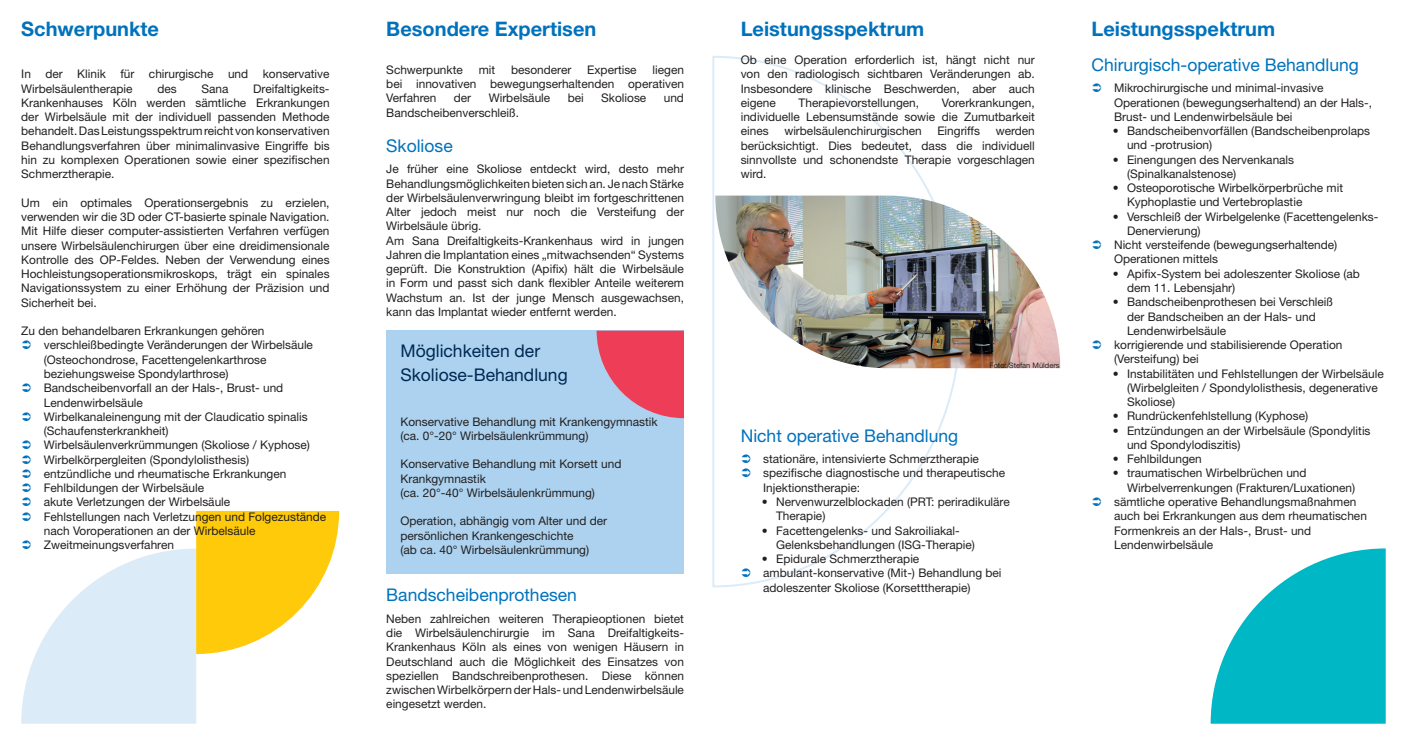
<style>
.page{position:relative;width:1407px;height:745px;background:#fff}
.page>*{position:absolute;margin:0;border:0;box-sizing:border-box;transform-origin:0 0}
.t1{font:700 20px "Helvetica Neue LT Pro";color:#0072bc}
.t2{font:17.5px "Helvetica Neue LT Pro";color:#0072bc}
.t3{font:17.5px/23.4px "Helvetica Neue LT Pro";color:#002853}
.t4{font:11.88px/14.2px "Helvetica Neue LT Pro";color:#231f20}
.t5{font:7.5px "Helvetica Neue LT Pro";color:#231f20}
</style>
<div class="page">
<svg style="left:712px;top:56px;width:246px;height:532px"></svg>
<svg style="left:1210px;top:548px;width:175px;height:175px"></svg>
<div style="left:386px;top:330px;width:298px;height:243px;background:#acd2ef"></div>
<svg style="left:596px;top:330px;width:88px;height:88px"></svg>
<img style="left:715px;top:195px;width:345px;height:173px">
<svg style="left:21px;top:510px;width:318px;height:213px"></svg>
<svg style="left:742px;top:454px;width:8px;height:23px"></svg>
<svg style="left:742px;top:568px;width:8px;height:9px"></svg>
<h1 class="t1" style="left:21px;top:16px;width:139px">Schwerpunkte</h1>
<p class="t4" style="left:21px;top:67px;width:310px">In der Klinik für chirurgische und konservative<br>Wirbelsäulentherapie</p>
<p class="t4" style="left:157px;top:81px;width:21px">des</p>
<p class="t4" style="left:201px;top:81px;width:29px">Sana</p>
<p class="t4" style="left:21px;top:81px;width:310px;text-align:justify;text-indent:232px">Dreifaltigkeits-Krankenhauses Köln werden sämtliche Erkrankungen der Wirbelsäule mit der individuell passenden Methode behandelt. Das Leistungsspektrum reicht von konservativen Behandlungsverfahren über minimalinvasive Eingriffe bis hin zu komplexen Operationen sowie einer spezifischen Schmerztherapie.</p>
<p class="t4" style="left:21px;top:195px;width:310px;text-align:justify">Um ein optimales Operationsergebnis zu erzielen, verwenden wir die 3D oder CT-basierte spinale Navigation.<br>Mit Hilfe dieser computer-assistierten Verfahren verfügen unsere Wirbelsäulenchirurgen über eine dreidimensionale Kontrolle des OP-Feldes. Neben der Verwendung eines Hochleistungsoperationsmikroskops, trägt ein spinales Navigationssystem zu einer Erhöhung der Präzision und Sicherheit bei.</p>
<p class="t4" style="left:44px;top:323px;width:284px;text-indent:-23px">Zu den behandelbaren Erkrankungen gehören verschleißbedingte Veränderungen der Wirbelsäule (Osteochondrose, Facettengelenkarthrose beziehungsweise Spondylarthrose)<br>Bandscheibenvorfall an der Hals-, Brust- und Lendenwirbelsäule<br>Wirbelkanaleinengung mit der Claudicatio spinalis (Schaufensterkrankheit)<br>Wirbelsäulenverkrümmungen (Skoliose / Kyphose)<br>Wirbelkörpergleiten (Spondylolisthesis)<br>entzündliche und rheumatische Erkrankungen Fehlbildungen der Wirbelsäule<br>akute Verletzungen der Wirbelsäule<br>Fehlstellungen nach Verletzungen und Folgezustände nach Voroperationen an der Wirbelsäule Zweitmeinungsverfahren</p>
<h1 class="t1" style="left:386px;top:16px;width:211px">Besondere Expertisen</h1>
<p class="t4" style="left:386px;top:62px;width:78px">Schwerpunkte</p>
<p class="t4" style="left:479px;top:62px;width:18px">mit</p>
<p class="t4" style="left:511px;top:62px;width:62px">besonderer</p>
<p class="t4" style="left:587px;top:62px;width:51px">Expertise</p>
<p class="t4" style="left:386px;top:62px;width:299px;text-align:justify;text-indent:266px">liegen bei innovativen bewegungserhaltenden operativen Verfahren</p>
<p class="t4" style="left:454px;top:91px;width:19px">der</p>
<p class="t4" style="left:489px;top:91px;width:63px">Wirbelsäule</p>
<p class="t4" style="left:568px;top:91px;width:18px">bei</p>
<p class="t4" style="left:601px;top:91px;width:47px">Skoliose</p>
<p class="t4" style="left:664px;top:91px;width:22px">und</p>
<p class="t4" style="left:386px;top:105px;width:134px">Bandscheibenverschleiß.</p>
<h2 class="t2" style="left:386px;top:135px;width:68px">Skoliose</h2>
<p class="t4" style="left:386px;top:161px;width:299px">Je früher eine Skoliose entdeckt wird, desto mehr Behandlungsmöglichkeiten bieten sich an. Je nach Stärke der Wirbelsäulenverwringung bleibt im fortgeschrittenen Alter jedoch meist nur noch die Versteifung der Wirbelsäule übrig.<br>Am Sana Dreifaltigkeits-Krankenhaus wird in jungen Jahren die Implantation eines „mitwachsenden“ Systems geprüft. Die Konstruktion (Apifix) hält die Wirbelsäule in Form und passt sich dank flexibler Anteile weiterem Wachstum an. Ist der junge Mensch ausgewachsen, kann das Implantat wieder entfernt werden.</p>
<h2 class="t3" style="left:400px;top:339px;width:169px">Möglichkeiten der<br>Skoliose-Behandlung</h2>
<p class="t4" style="left:400px;top:413px;width:259px">Konservative Behandlung mit Krankengymnastik (ca. 0°-20° Wirbelsäulenkrümmung)</p>
<p class="t4" style="left:400px;top:456px;width:222px">Konservative Behandlung mit Korsett und<br>Krankgymnastik<br>(ca. 20°-40° Wirbelsäulenkrümmung)</p>
<p class="t4" style="left:400px;top:513px;width:208px">Operation, abhängig vom Alter und der persönlichen Krankengeschichte<br>(ab ca. 40° Wirbelsäulenkrümmung)</p>
<h2 class="t2" style="left:386px;top:584px;width:192px">Bandscheibenprothesen</h2>
<p class="t4" style="left:386px;top:610px;width:299px;text-align:justify">Neben zahlreichen weiteren Therapieoptionen bietet die Wirbelsäulenchirurgie im Sana Dreifaltigkeits-Krankenhaus Köln als eines von wenigen Häusern in Deutschland auch die Möglichkeit des Einsatzes von speziellen Bandschreibenprothesen. Diese können zwischen Wirbelkörpern der Hals- und Lendenwirbelsäule eingesetzt werden.</p>
<h1 class="t1" style="left:741px;top:16px;width:185px">Leistungsspektrum</h1>
<p class="t4" style="left:741px;top:52px;width:296px;text-align:justify">Ob eine Operation erforderlich ist, hängt nicht nur von den radiologisch sichtbaren Veränderungen ab.<br>Insbesondere klinische Beschwerden, aber auch eigene</p>
<p class="t4" style="left:741px;top:95px;width:296px;text-align:justify;text-indent:201px">Vorerkrankungen, individuelle Lebensumstände sowie die Zumutbarkeit eines</p>
<p class="t4" style="left:798px;top:95px;width:122px">Therapievorstellungen,</p>
<p class="t4" style="left:784px;top:124px;width:139px">wirbelsäulenchirurgischen</p>
<p class="t4" style="left:937px;top:124px;width:44px">Eingriffs</p>
<p class="t4" style="left:741px;top:124px;width:296px;text-align:justify;text-indent:255px">werden berücksichtigt. Dies bedeutet, dass die individuell sinnvollste und schonendste Therapie vorgeschlagen wird.</p>
<p class="t5" style="left:989px;top:360px;width:72px">Foto: Stefan Mülders</p>
<h2 class="t2" style="left:741px;top:424px;width:219px">Nicht operative Behandlung</h2>
<p class="t4" style="left:763px;top:451px;width:243px">stationäre, intensivierte Schmerztherapie spezifische diagnostische und therapeutische<br>Injektionstherapie:</p>
<p class="t4" style="left:776px;top:494px;width:235px;text-indent:-14px">• Nervenwurzelblockaden (PRT: periradikuläre<br>Therapie)</p>
<p class="t4" style="left:776px;top:522px;width:200px;text-indent:-14px">• Facettengelenks- und Sakroiliakal-<br>Gelenksbehandlungen (ISG-Therapie)</p>
<p class="t4" style="left:762px;top:551px;width:241px">• Epidurale Schmerztherapie ambulant-konservative (Mit-) Behandlung bei adoleszenter Skoliose (Korsetttherapie)</p>
<h1 class="t1" style="left:1091px;top:16px;width:185px">Leistungsspektrum</h1>
<h2 class="t2" style="left:1091px;top:54px;width:269px">Chirurgisch-operative Behandlung</h2>
<p class="t4" style="left:1114px;top:80px;width:259px">Mikrochirurgische und minimal-invasive<br>Operationen (bewegungserhaltend) an der Hals-,<br>Brust- und Lendenwirbelsäule bei</p>
<p class="t4" style="left:1127px;top:123px;width:245px;text-indent:-14px">• Bandscheibenvorfällen (Bandscheibenprolaps und -protrusion)</p>
<p class="t4" style="left:1127px;top:152px;width:169px;text-indent:-14px">• Einengungen des Nervenkanals (Spinalkanalstenose)</p>
<p class="t4" style="left:1127px;top:180px;width:217px;text-indent:-14px">• Osteoporotische Wirbelkörperbrüche mit<br>Kyphoplastie und Vertebroplastie</p>
<p class="t4" style="left:1113px;top:209px;width:267px">• Verschleiß der Wirbelgelenke (Facettengelenks-</p>
<p class="t4" style="left:1127px;top:223px;width:75px">Denervierung)</p>
<p class="t4" style="left:1114px;top:237px;width:225px">Nicht versteifende (bewegungserhaltende)</p>
<p class="t4" style="left:1114px;top:251px;width:106px">Operationen mittels</p>
<p class="t4" style="left:1127px;top:266px;width:234px;text-indent:-14px">• Apifix-System bei adoleszenter Skoliose (ab dem 11. Lebensjahr)</p>
<p class="t4" style="left:1113px;top:294px;width:222px">• Bandscheibenprothesen bei Verschleiß</p>
<p class="t4" style="left:1127px;top:308px;width:190px">der Bandscheiben an der Hals- und</p>
<p class="t4" style="left:1127px;top:323px;width:101px">Lendenwirbelsäule</p>
<p class="t4" style="left:1114px;top:337px;width:230px">korrigierende und stabilisierende Operation</p>
<p class="t4" style="left:1114px;top:351px;width:86px">(Versteifung) bei</p>
<p class="t4" style="left:1127px;top:365px;width:258px;text-indent:-14px">• Instabilitäten und Fehlstellungen der Wirbelsäule (Wirbelgleiten / Spondylolisthesis, degenerative<br>Skoliose)</p>
<p class="t4" style="left:1113px;top:408px;width:197px">• Rundrückenfehlstellung (Kyphose)</p>
<p class="t4" style="left:1127px;top:422px;width:245px;text-indent:-14px">• Entzündungen an der Wirbelsäule (Spondylitis und Spondylodiszitis)</p>
<p class="t4" style="left:1113px;top:451px;width:90px">• Fehlbildungen</p>
<p class="t4" style="left:1113px;top:465px;width:195px">• traumatischen Wirbelbrüchen und</p>
<p class="t4" style="left:1127px;top:479px;width:230px">Wirbelverrenkungen (Frakturen/Luxationen)</p>
<p class="t4" style="left:1114px;top:494px;width:244px">sämtliche operative Behandlungsmaßnahmen</p>
<p class="t4" style="left:1114px;top:508px;width:254px">auch bei Erkrankungen aus dem rheumatischen</p>
<p class="t4" style="left:1114px;top:522px;width:199px">Formenkreis an der Hals-, Brust- und</p>
<p class="t4" style="left:1114px;top:536px;width:101px">Lendenwirbelsäule</p>
</div>
